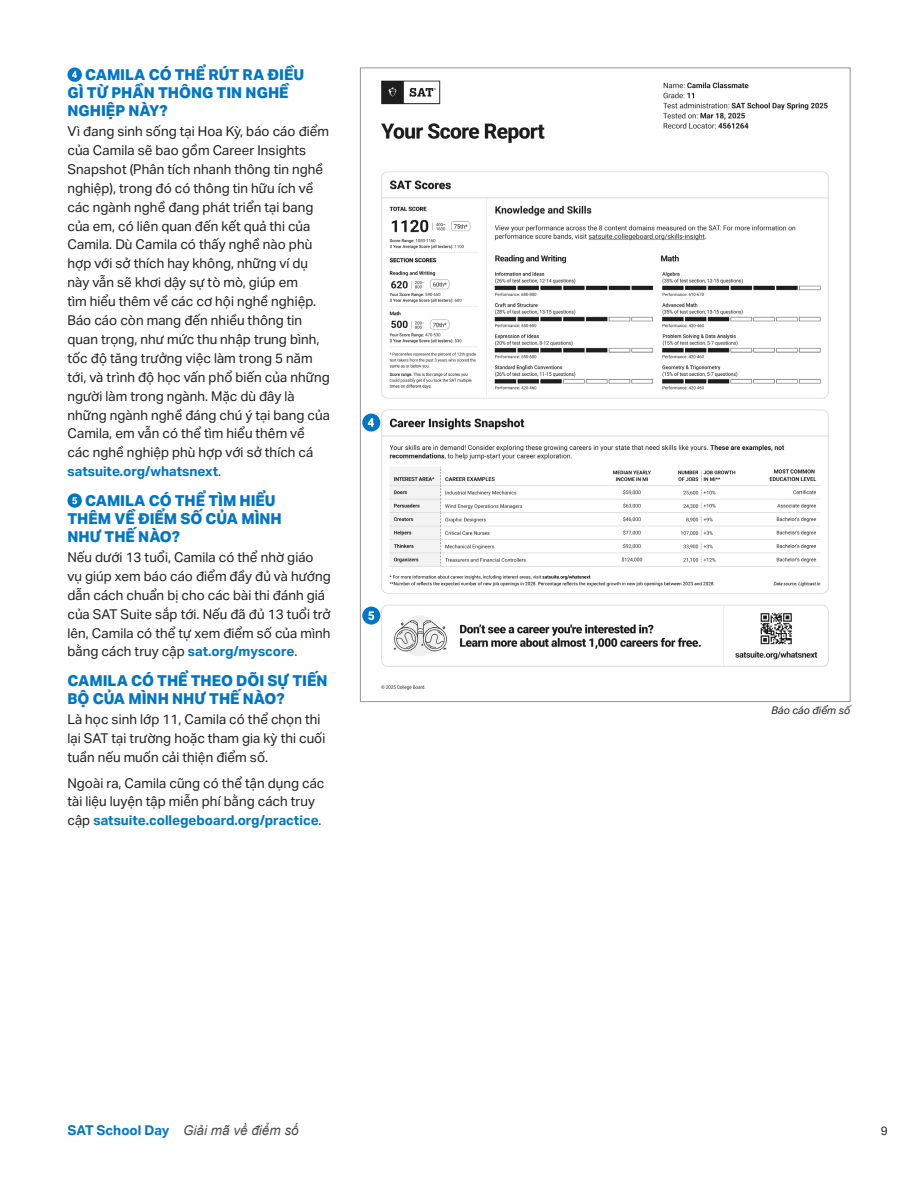
<style>
.page{position:relative;width:918px;height:1188px;background:#fff}
.page>*{position:absolute;margin:0;border:0;box-sizing:border-box;transform-origin:0 0}
.C_Head{font:800 15px/18px "Aktiv Grotesk";color:#0076c8}
.Body_Text{font:13.5px/18.9px "Aktiv Grotesk";color:#231f20}
.t1{font:italic 13.5px "Arial";color:#4b4c4d}
.t2{font:12px "Aktiv Grotesk";color:#231f20}
.t3{font:italic 10.5px "Aktiv Grotesk";color:#231f20}
.s1{font-weight:700;color:#0076c8}
.s2{font-family:"Aktiv Grotesk";font-weight:700;font-style:normal;color:#0076c8}
</style>
<div class="page">
<img style="left:362px;top:80px;width:467px;height:610px">
<svg style="left:67px;top:67px;width:15px;height:15px"></svg>
<svg style="left:72px;top:71px;width:5px;height:7px"></svg>
<svg style="left:67px;top:493px;width:15px;height:15px"></svg>
<svg style="left:72px;top:497px;width:5px;height:7px"></svg>
<div style="left:362px;top:414px;width:18px;height:18px;background:#0076c8;border-radius:50%"></div>
<svg style="left:368px;top:418px;width:6px;height:9px"></svg>
<div style="left:362px;top:607px;width:18px;height:18px;background:#0076c8;border-radius:50%"></div>
<svg style="left:368px;top:611px;width:6px;height:9px"></svg>
<h3 class="C_Head" style="left:68px;top:65px;width:238px;text-indent:18px">CAMILA CÓ THỂ RÚT RA ĐIỀU<br>GÌ TỪ PHẦN THÔNG TIN NGHỀ<br>NGHIỆP NÀY?</h3>
<p class="Body_Text" style="left:68px;top:122px;width:264px">Vì đang sinh sống tại Hoa Kỳ, báo cáo điểm của Camila sẽ bao gồm Career Insights Snapshot (Phân tích nhanh thông tin nghề nghiệp), trong đó có thông tin hữu ích về các ngành nghề đang phát triển tại bang của em, có liên quan đến kết quả thi của Camila. Dù Camila có thấy nghề nào phù hợp với sở thích hay không, những ví dụ này vẫn sẽ khơi dậy sự tò mò, giúp em<br>tìm hiểu thêm về các cơ hội nghề nghiệp.<br>Báo cáo còn mang đến nhiều thông tin quan trọng, như mức thu nhập trung bình, tốc độ tăng trưởng việc làm trong 5 năm tới, và trình độ học vấn phổ biến của những người làm trong ngành. Mặc dù đây là những ngành nghề đáng chú ý tại bang của Camila, em vẫn có thể tìm hiểu thêm về các nghề nghiệp phù hợp với sở thích cá <span class="s1">satsuite.org/whatsnext</span>.</p>
<h3 class="C_Head" style="left:68px;top:491px;width:216px;text-indent:18px">CAMILA CÓ THỂ TÌM HIỂU<br>THÊM VỀ ĐIỂM SỐ CỦA MÌNH<br>NHƯ THẾ NÀO?</h3>
<p class="Body_Text" style="left:68px;top:548px;width:265px">Nếu dưới 13 tuổi, Camila có thể nhờ giáo vụ giúp xem báo cáo điểm đầy đủ và hướng dẫn cách chuẩn bị cho các bài thi đánh giá của SAT Suite sắp tới. Nếu đã đủ 13 tuổi trở lên, Camila có thể tự xem điểm số của mình bằng cách truy cập <span class="s1">sat.org/myscore</span>.</p>
<h3 class="C_Head" style="left:68px;top:671px;width:262px">CAMILA CÓ THỂ THEO DÕI SỰ TIẾN<br>BỘ CỦA MÌNH NHƯ THẾ NÀO?</h3>
<p class="Body_Text" style="left:68px;top:710px;width:259px">Là học sinh lớp 11, Camila có thể chọn thi lại SAT tại trường hoặc tham gia kỳ thi cuối tuần nếu muốn cải thiện điểm số.</p>
<p class="Body_Text" style="left:68px;top:773px;width:259px">Ngoài ra, Camila cũng có thể tận dụng các tài liệu luyện tập miễn phí bằng cách truy cập <span class="s1">satsuite.collegeboard.org/practice</span>.</p>
<p class="t3" style="left:771px;top:704px;width:81px">Báo cáo điểm số</p>
<p class="t1" style="left:68px;top:1121px;width:233px"><span class="s2">SAT School Day</span> Giải mã về điểm số</p>
<p class="t2" style="left:881px;top:1123px;width:9px">9</p>
</div>
